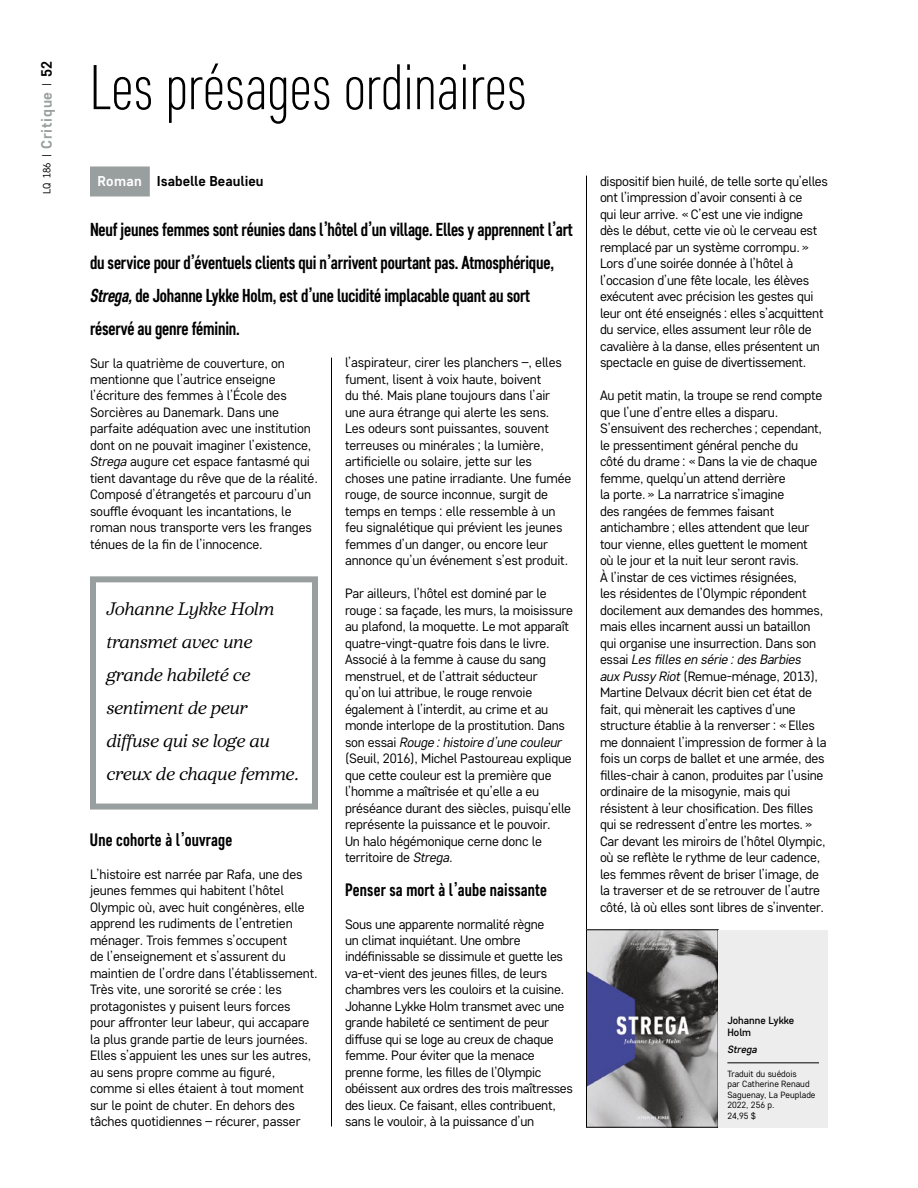
<style>
.page{position:relative;width:918px;height:1188px;background:#fff}
.page>*{position:absolute;margin:0;border:0;box-sizing:border-box;transform-origin:0 0}
.t1{font:300 63px "Core Sans D27 Cn";letter-spacing:.01em;color:#000}
.t2{font:700 18.75px/33px "Core Sans D57 Cn";letter-spacing:-.01em;color:#000}
.t3{font:18px/33px "Core Serif N 35 Regular It";letter-spacing:-.015em;color:#000}
.t4{font:700 18px "Core Sans D57 Cn";letter-spacing:.01em;color:#000}
.t5{font:700 15px "Core Sans D55";letter-spacing:.05em;color:#989f9e}
.t6{font:700 14.25px "Core Sans D55";color:#000}
.t7{font:13.5px/16.5px "Core Sans D35";letter-spacing:-.015em;color:#000}
.t8{font:500 10.5px/12px "Core Sans D45";color:#000}
.t9{font:italic 500 10.5px "Core Sans D45";color:#000}
.t10{font:9px/10.5px "Core Sans D35";color:#000}
.s1{font-family:"Core Sans D35";font-weight:400;font-size:10.5px;color:#000}
.s2{color:#000}
.s3{color:#fff}
.s4{font-style:italic}
</style>
<div class="page">
<div style="left:90px;top:166px;width:60px;height:30px;background:#989f9e"></div>
<div style="left:90px;top:576px;width:228px;height:234px;border:6px solid #989f9e"></div>
<hr style="left:331px;top:358px;width:1px;height:768px;background:#000">
<hr style="left:586px;top:176px;width:1px;height:950px;background:#000">
<img style="left:588px;top:932px;width:128px;height:194px">
<div style="left:586px;top:930px;width:132px;height:198px;border:1px solid #000"></div>
<div style="left:718px;top:930px;width:110px;height:198px;background:#ededed"></div>
<hr style="left:727px;top:1063px;width:92px;height:1px;background:#000">
<p class="t5" style="left:37px;top:194px;width:134px;rotate:-90deg"><span class="s1">LQ 186 |</span> Critique <span class="s1">|</span> <span class="s2">52</span></p>
<h1 class="t1" style="left:90px;top:49px;width:438px">Les présages ordinaires</h1>
<p class="t6" style="left:97px;top:172px;width:168px"><span class="s3">Roman</span> Isabelle Beaulieu</p>
<p class="t2" style="left:90px;top:212px;width:484px">Neuf jeunes femmes sont réunies dans l’hôtel d’un village. Elles y apprennent l’art du service pour d’éventuels clients qui n’arrivent pourtant pas. Atmosphérique, <span class="s4">Strega,</span> de Johanne Lykke Holm, est d’une lucidité implacable quant au sort réservé au genre féminin.</p>
<p class="t7" style="left:90px;top:354px;width:229px">Sur la quatrième de couverture, on mentionne que l’autrice enseigne l’écriture des femmes à l’École des Sorcières au Danemark. Dans une parfaite adéquation avec une institution dont on ne pouvait imaginer l’existence, <span class="s4">Strega</span> augure cet espace fantasmé qui tient davantage du rêve que de la réalité.<br>Composé d’étrangetés et parcouru d’un souffle évoquant les incantations, le roman nous transporte vers les franges ténues de la fin de l’innocence.</p>
<p class="t7" style="left:345px;top:354px;width:228px">l’aspirateur, cirer les planchers –, elles fument, lisent à voix haute, boivent<br>du thé. Mais plane toujours dans l’air une aura étrange qui alerte les sens.<br>Les odeurs sont puissantes, souvent terreuses ou minérales ; la lumière, artificielle ou solaire, jette sur les choses une patine irradiante. Une fumée rouge, de source inconnue, surgit de temps en temps : elle ressemble à un feu signalétique qui prévient les jeunes femmes d’un danger, ou encore leur annonce qu’un événement s’est produit.</p>
<p class="t7" style="left:345px;top:585px;width:229px">Par ailleurs, l’hôtel est dominé par le rouge : sa façade, les murs, la moisissure au plafond, la moquette. Le mot apparaît quatre-vingt-quatre fois dans le livre.<br>Associé à la femme à cause du sang menstruel, et de l’attrait séducteur<br>qu’on lui attribue, le rouge renvoie également à l’interdit, au crime et au monde interlope de la prostitution. Dans son essai <span class="s4">Rouge : histoire d’une couleur </span>(Seuil, 2016), Michel Pastoureau explique que cette couleur est la première que l’homme a maîtrisée et qu’elle a eu préséance durant des siècles, puisqu’elle représente la puissance et le pouvoir.<br>Un halo hégémonique cerne donc le territoire de <span class="s4">Strega.</span></p>
<h3 class="t4" style="left:345px;top:878px;width:204px">Penser sa mort à l’aube naissante</h3>
<p class="t7" style="left:345px;top:915px;width:230px">Sous une apparente normalité règne<br>un climat inquiétant. Une ombre indéfinissable se dissimule et guette les va-et-vient des jeunes filles, de leurs chambres vers les couloirs et la cuisine.<br>Johanne Lykke Holm transmet avec une grande habileté ce sentiment de peur diffuse qui se loge au creux de chaque femme. Pour éviter que la menace prenne forme, les filles de l’Olympic obéissent aux ordres des trois maîtresses des lieux. Ce faisant, elles contribuent, sans le vouloir, à la puissance d’un</p>
<h3 class="t3" style="left:106px;top:592px;width:194px">Johanne Lykke Holm transmet avec une grande habileté ce sentiment de peur diffuse qui se loge au creux de chaque femme.</h3>
<h3 class="t4" style="left:90px;top:829px;width:144px">Une cohorte à l’ouvrage</h3>
<p class="t7" style="left:90px;top:866px;width:229px">L’histoire est narrée par Rafa, une des jeunes femmes qui habitent l’hôtel Olympic où, avec huit congénères, elle apprend les rudiments de l’entretien ménager. Trois femmes s’occupent<br>de l’enseignement et s’assurent du maintien de l’ordre dans l’établissement.<br>Très vite, une sororité se crée : les protagonistes y puisent leurs forces pour affronter leur labeur, qui accapare la plus grande partie de leurs journées.<br>Elles s’appuient les unes sur les autres, au sens propre comme au figuré, comme si elles étaient à tout moment sur le point de chuter. En dehors des tâches quotidiennes – récurer, passer</p>
<p class="t7" style="left:600px;top:173px;width:229px">dispositif bien huilé, de telle sorte qu’elles ont l’impression d’avoir consenti à ce<br>qui leur arrive. « C’est une vie indigne<br>dès le début, cette vie où le cerveau est remplacé par un système corrompu. » Lors d’une soirée donnée à l’hôtel à l’occasion d’une fête locale, les élèves exécutent avec précision les gestes qui leur ont été enseignés : elles s’acquittent du service, elles assument leur rôle de cavalière à la danse, elles présentent un spectacle en guise de divertissement.</p>
<p class="t7" style="left:600px;top:387px;width:228px">Au petit matin, la troupe se rend compte que l’une d’entre elles a disparu.<br>S’ensuivent des recherches ; cependant, le pressentiment général penche du<br>côté du drame : « Dans la vie de chaque femme, quelqu’un attend derrière<br>la porte. » La narratrice s’imagine<br>des rangées de femmes faisant antichambre ; elles attendent que leur tour vienne, elles guettent le moment<br>où le jour et la nuit leur seront ravis.<br>À l’instar de ces victimes résignées,<br>les résidentes de l’Olympic répondent docilement aux demandes des hommes, mais elles incarnent aussi un bataillon qui organise une insurrection. Dans son essai <span class="s4">Les filles en série : des Barbies<br>aux Pussy Riot</span> (Remue-ménage, 2013), Martine Delvaux décrit bien cet état de fait, qui mènerait les captives d’une structure établie à la renverser : « Elles me donnaient l’impression de former à la fois un corps de ballet et une armée, des filles-chair à canon, produites par l’usine ordinaire de la misogynie, mais qui résistent à leur chosification. Des filles qui se redressent d’entre les mortes. » Car devant les miroirs de l’hôtel Olympic, où se reflète le rythme de leur cadence, les femmes rêvent de briser l’image, de la traverser et de se retrouver de l’autre côté, là où elles sont libres de s’inventer.</p>
<p class="t8" style="left:727px;top:1014px;width:68px">Johanne Lykke<br>Holm</p>
<p class="t9" style="left:727px;top:1043px;width:31px">Strega</p>
<p class="t10" style="left:727px;top:1068px;width:90px">Traduit du suédois<br>par Catherine Renaud<br>Saguenay, La Peuplade<br>2022, 256 p.<br>24,95 $</p>
</div>
